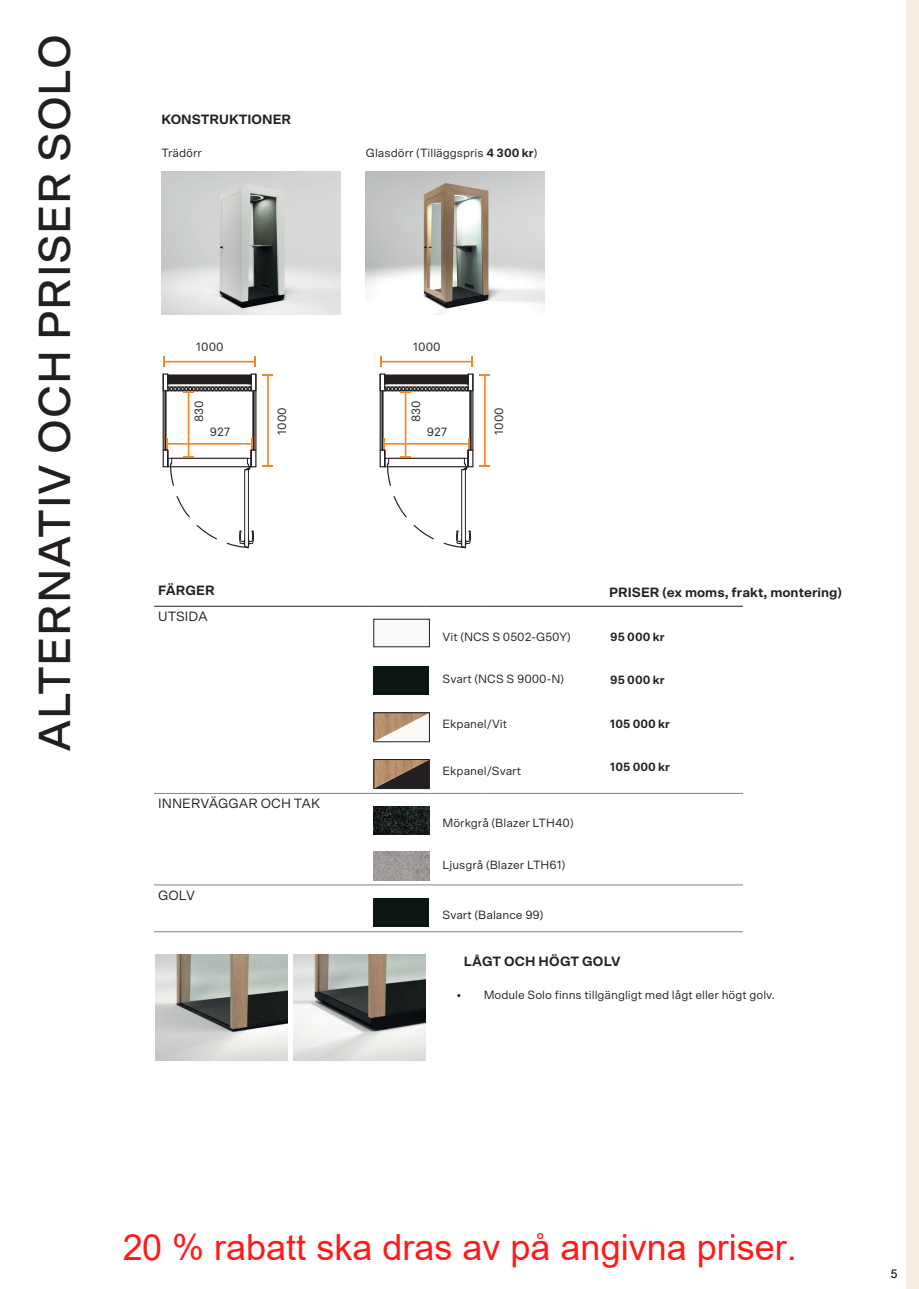
<style>
.page{position:relative;width:919px;height:1289px;background:#fff}
.page>*{position:absolute;margin:0;border:0;box-sizing:border-box;transform-origin:0 0}
.t1{font:500 45px "Scto Grotesk A";letter-spacing:.015em;color:#231f20}
.t2{font:36px "Arial";color:rgb(255 0 0/.9)}
.t3{font:700 13.5px "Scto Grotesk A";color:#231f20}
.t4{font:13.5px "Scto Grotesk A";color:#231f20}
.t5{font:12px "Scto Grotesk A";color:#231f20}
.t6{font:700 12px "Scto Grotesk A";color:#231f20}
.t7{font:12px "Arial";color:#000}
.s1{font-weight:700}
</style>
<div class="page">
<div style="left:906px;top:0;width:12px;height:1288px;background:#f3ede3"></div>
<img style="left:161px;top:172px;width:179px;height:143px">
<img style="left:366px;top:172px;width:178px;height:143px">
<hr style="left:164px;top:361px;width:91px;height:1px;background:#f5852a">
<svg style="left:163px;top:356px;width:2px;height:11px"></svg>
<svg style="left:254px;top:356px;width:2px;height:11px"></svg>
<svg style="left:162px;top:373px;width:111px;height:176px"></svg>
<div style="left:168px;top:375px;width:83px;height:9px;background:#231f20"></div>
<hr style="left:381px;top:361px;width:91px;height:1px;background:#f5852a">
<svg style="left:380px;top:356px;width:2px;height:11px"></svg>
<svg style="left:471px;top:356px;width:2px;height:11px"></svg>
<svg style="left:379px;top:373px;width:111px;height:176px"></svg>
<div style="left:384px;top:375px;width:84px;height:9px;background:#231f20"></div>
<hr style="left:154px;top:606px;width:215px;height:1px;background:#231f20">
<hr style="left:369px;top:606px;width:56px;height:1px;background:#231f20">
<hr style="left:425px;top:606px;width:56px;height:1px;background:#231f20">
<hr style="left:481px;top:606px;width:261px;height:1px;background:#231f20">
<hr style="left:154px;top:793px;width:215px;height:1px;background:#808285">
<hr style="left:369px;top:793px;width:56px;height:1px;background:#808285">
<hr style="left:425px;top:793px;width:56px;height:1px;background:#808285">
<hr style="left:481px;top:793px;width:261px;height:1px;background:#808285">
<hr style="left:154px;top:884px;width:215px;height:1px;background:#808285">
<hr style="left:369px;top:884px;width:56px;height:1px;background:#808285">
<hr style="left:425px;top:884px;width:56px;height:1px;background:#808285">
<hr style="left:481px;top:884px;width:261px;height:1px;background:#808285">
<hr style="left:154px;top:931px;width:215px;height:1px;background:#808285">
<hr style="left:369px;top:931px;width:56px;height:1px;background:#808285">
<hr style="left:425px;top:931px;width:56px;height:1px;background:#808285">
<hr style="left:481px;top:931px;width:261px;height:1px;background:#808285">
<div style="left:373px;top:619px;width:56px;height:28px;background:#fbfaf9"></div>
<div style="left:373px;top:665px;width:56px;height:29px;background:#0c1713"></div>
<svg style="left:373px;top:712px;width:57px;height:30px"></svg>
<svg style="left:373px;top:759px;width:57px;height:29px;background:#695544"></svg>
<img style="left:373px;top:806px;width:56px;height:29px">
<img style="left:373px;top:852px;width:56px;height:28px">
<div style="left:373px;top:897px;width:56px;height:29px;background:#0c1713"></div>
<img style="left:293px;top:954px;width:132px;height:106px">
<img style="left:155px;top:954px;width:132px;height:106px">
<h1 class="t1" style="left:28px;top:752px;width:719px;rotate:-90deg">ALTERNATIV OCH PRISER SOLO</h1>
<p class="t3" style="left:161px;top:111px;width:131px">KONSTRUKTIONER</p>
<p class="t5" style="left:161px;top:145px;width:42px">Trädörr</p>
<p class="t5" style="left:366px;top:145px;width:173px">Glasdörr (Tilläggspris <span class="s1">4 300 kr</span>)</p>
<p class="t5" style="left:196px;top:340px;width:29px">1000</p>
<p class="t5" style="left:413px;top:340px;width:29px">1000</p>
<p class="t5" style="left:192px;top:422px;width:23px;rotate:-90deg">830</p>
<p class="t5" style="left:409px;top:422px;width:23px;rotate:-90deg">830</p>
<p class="t5" style="left:210px;top:425px;width:22px">927</p>
<p class="t5" style="left:275px;top:434px;width:29px;rotate:-90deg">1000</p>
<p class="t5" style="left:427px;top:425px;width:22px">927</p>
<p class="t5" style="left:492px;top:434px;width:29px;rotate:-90deg">1000</p>
<p class="t3" style="left:158px;top:582px;width:58px">FÄRGER</p>
<p class="t4" style="left:158px;top:608px;width:51px">UTSIDA</p>
<p class="t4" style="left:158px;top:795px;width:163px">INNERVÄGGAR OCH TAK</p>
<p class="t4" style="left:158px;top:887px;width:38px">GOLV</p>
<p class="t5" style="left:442px;top:629px;width:130px">Vit (NCS S 0502-G50Y)</p>
<p class="t5" style="left:442px;top:672px;width:123px">Svart (NCS S 9000-N)</p>
<p class="t5" style="left:442px;top:716px;width:66px">Ekpanel/Vit</p>
<p class="t5" style="left:442px;top:763px;width:80px">Ekpanel/Svart</p>
<p class="t5" style="left:442px;top:816px;width:133px">Mörkgrå (Blazer LTH40)</p>
<p class="t5" style="left:442px;top:857px;width:124px">Ljusgrå (Blazer LTH61)</p>
<p class="t5" style="left:442px;top:908px;width:102px">Svart (Balance 99)</p>
<p class="t3" style="left:609px;top:584px;width:234px">PRISER (ex moms, frakt, montering)</p>
<p class="t6" style="left:610px;top:629px;width:56px">95 000 kr</p>
<p class="t6" style="left:610px;top:673px;width:56px">95 000 kr</p>
<p class="t6" style="left:610px;top:716px;width:61px">105 000 kr</p>
<p class="t6" style="left:610px;top:759px;width:61px">105 000 kr</p>
<p class="t3" style="left:463px;top:952px;width:158px">LÅGT OCH HÖGT GOLV</p>
<p class="t5" style="left:456px;top:987px;width:320px">• Module Solo finns tillgängligt med lågt eller högt golv.</p>
<h2 class="t2" style="left:122px;top:1222px;width:676px">20 % rabatt ska dras av på angivna priser.</h2>
<p class="t7" style="left:890px;top:1265px;width:8px">5</p>
</div>
